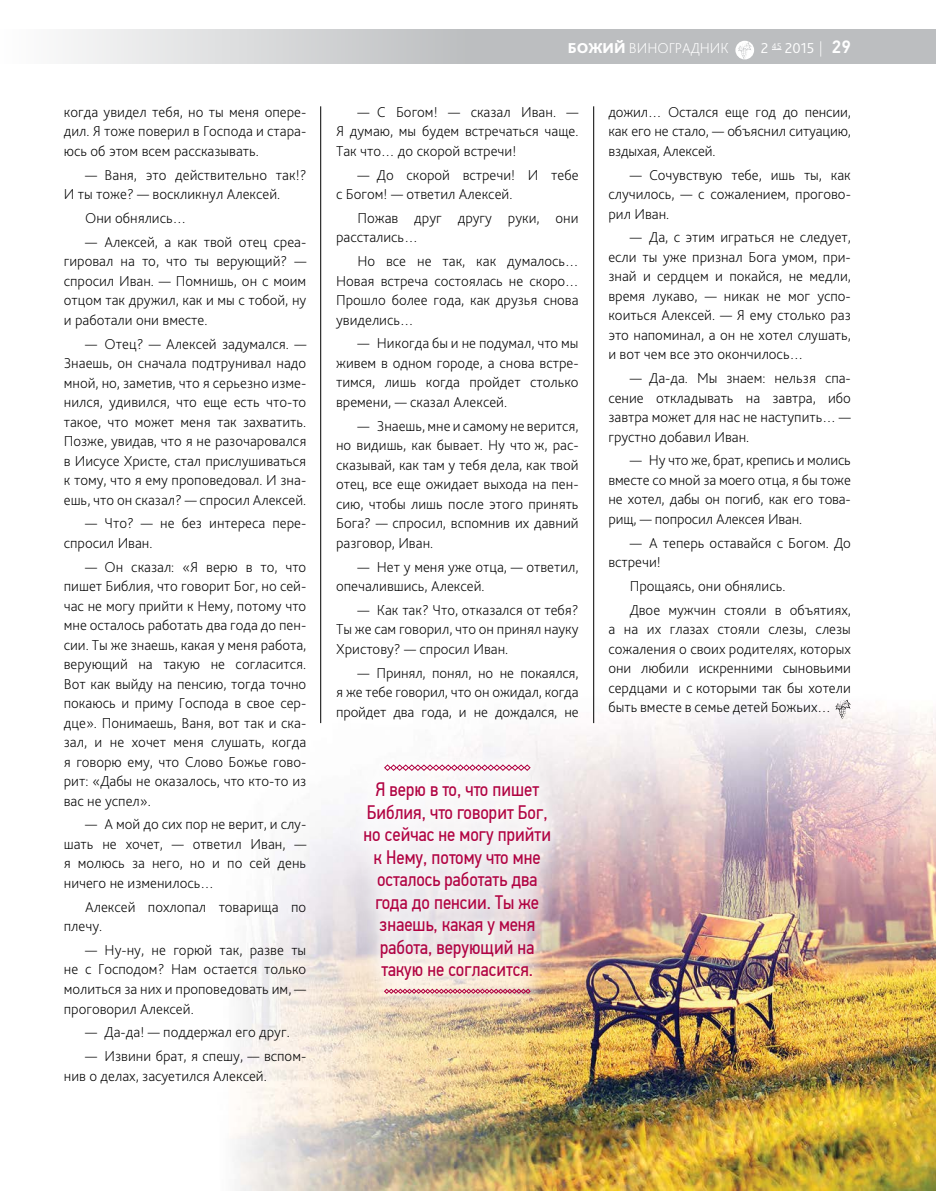
<style>
.page{position:relative;width:936px;height:1191px;background:#fff}
.page>*{position:absolute;margin:0;border:0;box-sizing:border-box;transform-origin:0 0}
.t1{font:19.5px/22.5px "PF Din Text Cond Pro";color:#b10342;text-align:center}
.t2{font:200 15px/19.5px "Bliss Pro";color:#000;text-align:justify}
.t3{font:200 15px "Bliss Pro";color:#fff}
.t4{font:300 15px "Bliss Pro";color:#fff}
.s1{font-weight:800}
.s2{font-weight:200}
.s3{font-family:"PF Din Text Pro";font-weight:500;font-size:18px}
</style>
<div class="page">
<img style="left:233px;top:517px;width:702px;height:674px">
<svg style="left:835px;top:699px;width:15px;height:19px"></svg>
<hr style="left:593px;top:106px;width:1px;height:617px;background:#000">
<hr style="left:320px;top:106px;width:1px;height:617px;background:#000">
<div style="left:344px;top:745px;width:225px;height:268px;background:#fff;opacity:.75"></div>
<svg style="left:384px;top:764px;width:146px;height:7px"></svg>
<svg style="left:384px;top:988px;width:146px;height:5px"></svg>
<svg style="left:69px;top:30px;width:866px;height:34px;background:#c9cacc"></svg>
<svg style="left:735px;top:41px;width:19px;height:18px"></svg>
<p class="t2" style="left:64px;top:102px;width:244px">когда увидел тебя, но ты меня опере&shy;дил. Я тоже поверил в Господа и стара&shy;юсь об этом всем рассказывать.</p>
<p class="t2" style="left:64px;top:165px;width:244px;text-indent:21px">— Ваня, это действительно так!?<br>И ты тоже? — воскликнул Алексей.</p>
<p class="t2" style="left:85px;top:208px;width:103px">Они обнялись…</p>
<p class="t2" style="left:64px;top:232px;width:244px;text-indent:21px">— Алексей, а как твой отец среа&shy;гировал на то, что ты верующий? — спросил Иван. — Помнишь, он с моим отцом так дружил, как и мы с тобой, ну и работали они вместе.</p>
<p class="t2" style="left:64px;top:333px;width:244px;text-indent:21px">— Отец? — Алексей задумался. — Знаешь, он сначала подтрунивал надо мной, но, заметив, что я серьезно изме&shy;нился, удивился, что еще есть что-то такое, что может меня так захватить.<br>Позже, увидав, что я не разочаровался в Иисусе Христе, стал прислушиваться к тому, что я ему проповедовал. И зна&shy;ешь, что он сказал? — спросил Алексей.</p>
<p class="t2" style="left:64px;top:513px;width:244px;text-indent:21px">— Что? — не без интереса пере&shy;спросил Иван.</p>
<p class="t2" style="left:64px;top:556px;width:244px;text-indent:21px">— Он сказал: «Я верю в то, что пишет Библия, что говорит Бог, но сей&shy;час не могу прийти к Нему, потому что мне осталось работать два года до пен&shy;сии. Ты же знаешь, какая у меня работа, верующий на такую не согласится.<br>Вот как выйду на пенсию, тогда точно покаюсь и приму Господа в свое сер&shy;дце». Понимаешь, Ваня, вот так и ска&shy;зал, и не хочет меня слушать, когда я говорю ему, что Слово Божье гово&shy;рит: «Дабы не оказалось, что кто-то из вас не успел».</p>
<p class="t2" style="left:64px;top:814px;width:244px;text-indent:21px">— А мой до сих пор не верит, и слу&shy;шать не хочет, — ответил Иван, — я молюсь за него, но и по сей день ничего не изменилось…</p>
<p class="t2" style="left:64px;top:896px;width:244px;text-indent:21px">Алексей похлопал товарища по плечу.</p>
<p class="t2" style="left:64px;top:940px;width:244px;text-indent:21px">— Ну-ну, не горюй так, разве ты не с Господом? Нам остается только молиться за них и проповедовать им, — проговорил Алексей.</p>
<p class="t2" style="left:85px;top:1022px;width:206px">— Да-да! — поддержал его друг.</p>
<p class="t2" style="left:64px;top:1046px;width:244px;text-indent:21px">— Извини брат, я спешу, — вспом&shy;нив о делах, засуетился Алексей.</p>
<p class="t3" style="left:568px;top:39px;width:162px"><span class="s1">БОЖИЙ</span> ВИНОГРАДНИК</p>
<p class="t4" style="left:760px;top:39px;width:91px">2 <sup>45</sup> 2015 <span class="s2">|</span> <span class="s3">29</span></p>
<p class="t2" style="left:336px;top:102px;width:244px;text-indent:21px">— С Богом! — сказал Иван. — Я думаю, мы будем встречаться чаще.<br>Так что… до скорой встречи!</p>
<p class="t2" style="left:336px;top:164px;width:244px;text-indent:21px">— До скорой встречи! И тебе с Богом! — ответил Алексей.</p>
<p class="t2" style="left:336px;top:208px;width:244px;text-indent:21px">Пожав друг другу руки, они расстались…</p>
<p class="t2" style="left:336px;top:251px;width:244px;text-indent:21px">Но все не так, как думалось… Новая встреча состоялась не скоро… Прошло более года, как друзья снова увиделись…</p>
<p class="t2" style="left:336px;top:333px;width:244px;text-indent:21px">— Никогда бы и не подумал, что мы живем в одном городе, а снова встре&shy;тимся, лишь когда пройдет столько времени, — сказал Алексей.</p>
<p class="t2" style="left:336px;top:415px;width:244px;text-indent:21px">— Знаешь, мне и самому не верится, но видишь, как бывает. Ну что ж, рас&shy;сказывай, как там у тебя дела, как твой отец, все еще ожидает выхода на пен&shy;сию, чтобы лишь после этого принять Бога? — спросил, вспомнив их давний разговор, Иван.</p>
<p class="t2" style="left:336px;top:556px;width:244px;text-indent:21px">— Нет у меня уже отца, — ответил, опечалившись, Алексей.</p>
<p class="t2" style="left:336px;top:599px;width:244px;text-indent:21px">— Как так? Что, отказался от тебя?<br>Ты же сам говорил, что он принял науку Христову? — спросил Иван.</p>
<p class="t2" style="left:336px;top:662px;width:244px;text-indent:21px">— Принял, понял, но не покаялся, я же тебе говорил, что он ожидал, когда пройдет два года, и не дождался, не</p>
<h1 class="t1" style="left:363px;top:778px;width:189px">Я верю в то, что пишет<br>Библия, что говорит Бог, но сейчас не могу прийти к Нему, потому что мне осталось работать два года до пенсии. Ты же знаешь, какая у меня работа, верующий на такую не согласится.</h1>
<p class="t2" style="left:608px;top:102px;width:244px">дожил… Остался еще год до пенсии, как его не стало, — объяснил ситуацию, вздыхая, Алексей.</p>
<p class="t2" style="left:608px;top:164px;width:244px;text-indent:21px">— Сочувствую тебе, ишь ты, как случилось, — с сожалением, прогово&shy;рил Иван.</p>
<p class="t2" style="left:608px;top:227px;width:244px;text-indent:21px">— Да, с этим играться не следует, если ты уже признал Бога умом, при&shy;знай и сердцем и покайся, не медли, время лукаво, — никак не мог успо&shy;коиться Алексей. — Я ему столько раз это напоминал, а он не хотел слушать, и вот чем все это окончилось…</p>
<p class="t2" style="left:608px;top:368px;width:244px;text-indent:21px">— Да-да. Мы знаем: нельзя спа&shy;сение откладывать на завтра, ибо завтра может для нас не наступить… — грустно добавил Иван.</p>
<p class="t2" style="left:608px;top:450px;width:244px;text-indent:21px">— Ну что же, брат, крепись и молись вместе со мной за моего отца, я бы тоже не хотел, дабы он погиб, как его това&shy;рищ, — попросил Алексея Иван.</p>
<p class="t2" style="left:608px;top:532px;width:244px;text-indent:21px">— А теперь оставайся с Богом. До встречи!</p>
<p class="t2" style="left:629px;top:574px;width:223px;line-height:23.7px">Прощаясь, они обнялись.<br>Двое мужчин стояли в объятиях,</p>
<p class="t2" style="left:608px;top:619px;width:244px">а на их глазах стояли слезы, слезы сожаления о своих родителях, которых они любили искренними сыновьими сердцами и с которыми так бы хотели быть вместе в семье детей Божьих…</p>
</div>
